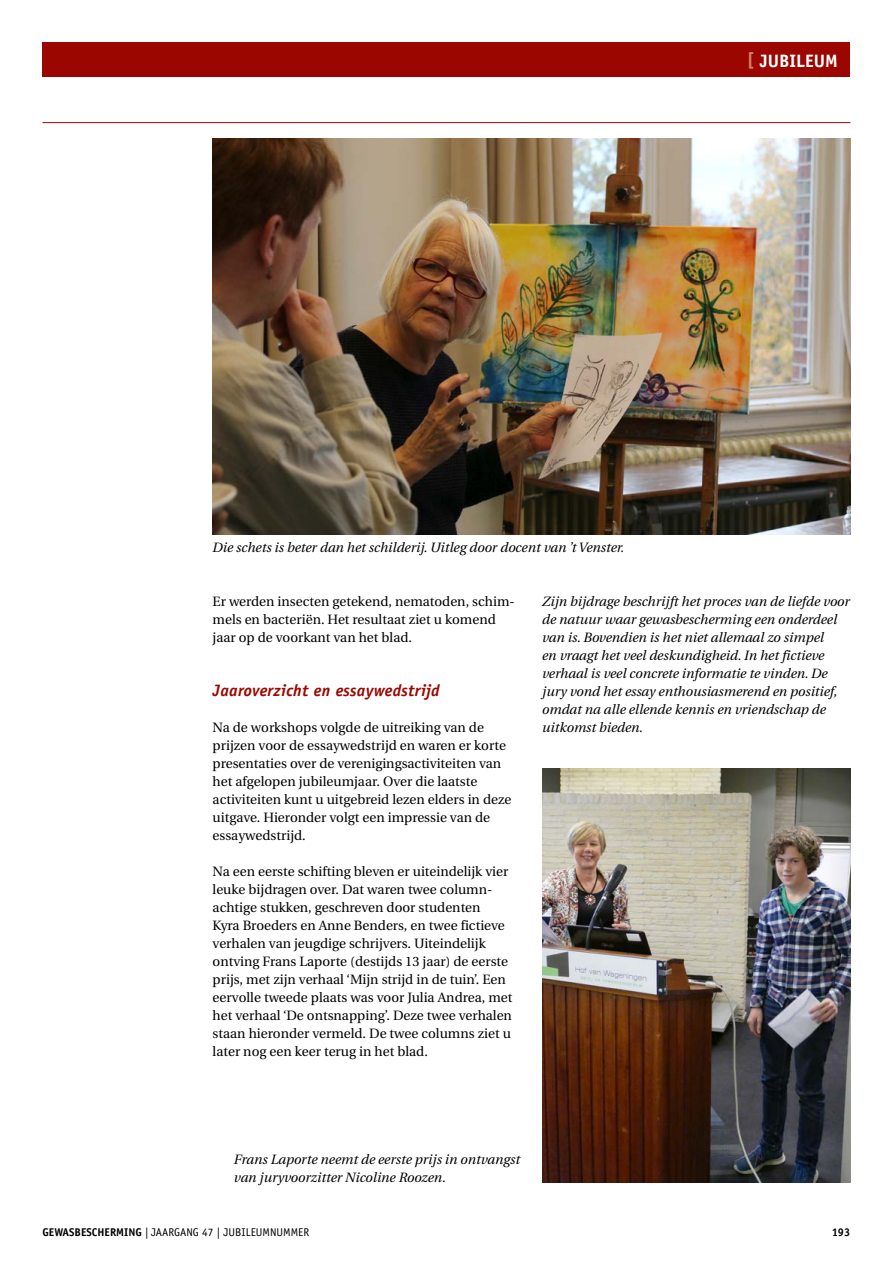
<style>
.page{position:relative;width:893px;height:1263px;background:#fff}
.page>*{position:absolute;margin:0;border:0;box-sizing:border-box;transform-origin:0 0}
.t1{font:700 18px "Officina Sans";color:#fff}
.t2{font:italic 700 16.5px "Officina Sans";letter-spacing:.015em;color:#9b0600}
.t3{font:13.5px/18px "Utopia";color:#000}
.t4{font:italic 13.5px/18px "Utopia";color:#000}
.t5{font:11.25px "Officina Sans";color:#000}
.t6{font:700 11.25px "Officina Sans";color:#000}
.s1{color:#cf8269}
.s2{font-weight:700}
</style>
<div class="page">
<div style="left:43px;top:43px;width:807px;height:34px;background:#9b0600"></div>
<hr style="left:43px;top:122px;width:807px;height:1px;background:#9b0600">
<img style="left:212px;top:138px;width:639px;height:396px">
<img style="left:542px;top:768px;width:308px;height:414px">
<h1 class="t1" style="left:747px;top:49px;width:92px"><span class="s1">[</span> JUBILEUM</h1>
<p class="t4" style="left:212px;top:539px;width:413px">Die schets is beter dan het schilderij. Uitleg door docent van ’t Venster.</p>
<p class="t3" style="left:213px;top:593px;width:304px">Er werden insecten getekend, nematoden, schim&shy;mels en bacteriën. Het resultaat ziet u komend jaar op de voorkant van het blad.</p>
<p class="t2" style="left:213px;top:681px;width:229px">Jaaroverzicht en essaywedstrijd</p>
<p class="t3" style="left:213px;top:719px;width:300px">Na de workshops volgde de uitreiking van de prijzen voor de essaywedstrijd en waren er korte presentaties over de verenigingsactiviteiten van het afgelopen jubileumjaar. Over die laatste activiteiten kunt u uitgebreid lezen elders in deze uitgave. Hieronder volgt een impressie van de essaywedstrijd.</p>
<p class="t3" style="left:213px;top:863px;width:301px">Na een eerste schifting bleven er uiteindelijk vier leuke bijdragen over. Dat waren twee column&shy;achtige stukken, geschreven door studenten<br>Kyra Broeders en Anne Benders, en twee fictieve verhalen van jeugdige schrijvers. Uiteindelijk ontving Frans Laporte (destijds 13 jaar) de eerste prijs, met zijn verhaal ‘Mijn strijd in de tuin’. Een eervolle tweede plaats was voor Julia Andrea, met het verhaal ‘De ontsnapping’. Deze twee verhalen staan hieronder vermeld. De twee columns ziet u later nog een keer terug in het blad.</p>
<p class="t4" style="left:542px;top:593px;width:309px">Zijn bijdrage beschrijft het proces van de liefde voor de natuur waar gewasbescherming een onderdeel van is. Bovendien is het niet allemaal zo simpel<br>en vraagt het veel deskundigheid. In het fictieve verhaal is veel concrete informatie te vinden. De jury vond het essay enthousiasmerend en positief, omdat na alle ellende kennis en vriendschap de uitkomst bieden.</p>
<p class="t4" style="left:234px;top:1151px;width:288px">Frans Laporte neemt de eerste prijs in ontvangst van juryvoorzitter Nicoline Roozen.</p>
<p class="t5" style="left:43px;top:1226px;width:268px"><span class="s2">GEWASBESCHERMING</span> | JAARGANG 47 | JUBILEUMNUMMER</p>
<p class="t6" style="left:832px;top:1225px;width:20px">193</p>
</div>
